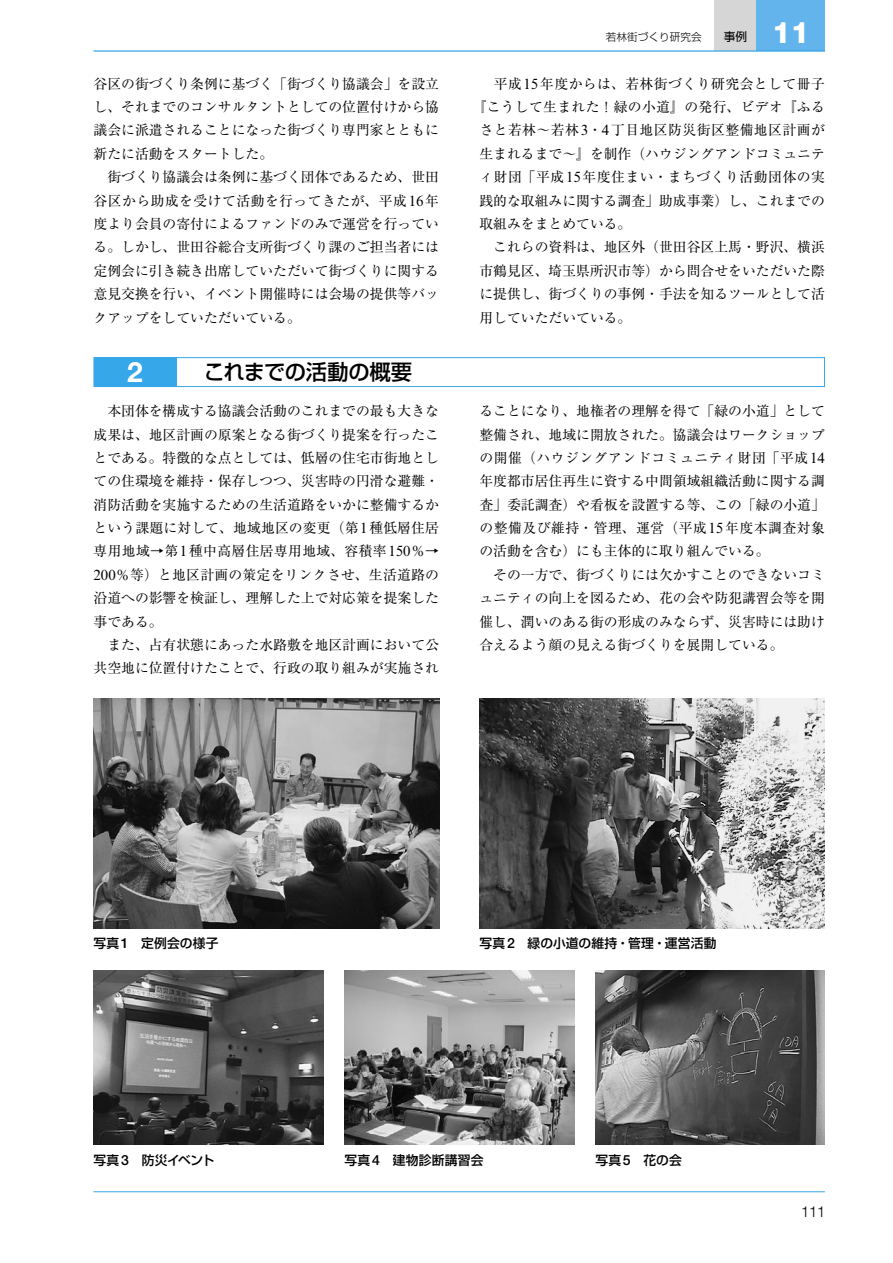
<style>
.page{position:relative;width:893px;height:1263px;background:#fff}
.page>*{position:absolute;margin:0;border:0;box-sizing:border-box;transform-origin:0 0}
.t1{font:800 29.7px "Helvetica Neue LT Std";color:#fff}
.t2{font:700 28.05px "Helvetica Neue LT Std";color:#fff}
.t3{font:500 21.3px "Shin Go Pro";letter-spacing:-.015em;color:#000}
.t4{font:300 14.85px "Helvetica LT Std";color:#000}
.t5{font:13.8px/23.4px "Ryumin Pro";color:#000;text-align:justify}
.t6{font:13.8px "Ryumin Pro";letter-spacing:.035em;color:#000}
.t7{font:13.8px "Ryumin Pro";letter-spacing:.025em;color:#000}
.t8{font:500 12.75px "Shin Go Pro";letter-spacing:.015em;color:#000}
.t9{font:500 12.75px "Shin Go Pro";letter-spacing:-.025em;color:#000}
.t10{font:11.7px "Shin Go Pro";color:#000}
.t11{font:300 10.65px "Shin Go Pro";color:#000}
.s1{font-family:"Times New Roman MT Std";font-size:14.85px}
.s2{font-family:"Helvetica Neue LT Std";font-size:14.1px}
</style>
<div class="page">
<div style="left:714px;top:0;width:43px;height:51px;background:#d6d6d6"></div>
<div style="left:757px;top:0;width:68px;height:51px;background:#63b4ec"></div>
<hr style="left:94px;top:50px;width:731px;height:2px;background:#36a7e9">
<hr style="left:94px;top:1191px;width:731px;height:1px;background:#36a7e9">
<div style="left:94px;top:357px;width:731px;height:30px;border:1px solid #36a7e9"></div>
<div style="left:94px;top:357px;width:82px;height:30px;background:#36a7e9"></div>
<img style="left:94px;top:698px;width:345px;height:230px">
<img style="left:94px;top:971px;width:229px;height:174px">
<img style="left:344px;top:971px;width:230px;height:174px">
<img style="left:595px;top:971px;width:230px;height:174px">
<img style="left:479px;top:698px;width:346px;height:230px">
<p class="t5" style="left:94px;top:71px;width:347px">谷区の街づくり条例に基づく「街づくり協議会」を設立し、それまでのコンサルタントとしての位置付けから協議会に派遣されることになった街づくり専門家とともに新たに活動をスタートした。</p>
<p class="t5" style="left:94px;top:164px;width:347px">　街づくり協議会は条例に基づく団体であるため、世田谷区から助成を受けて活動を行ってきたが、平成<span class="s1">16</span>年度より会員の寄付によるファンドのみで運営を行っている。しかし、世田谷総合支所街づくり課のご担当者には定例会に引き続き出席していただいて街づくりに関する意見交換を行い、イベント開催時には会場の提供等バックアップをしていただいている。</p>
<p class="t2" style="left:127px;top:355px;width:17px">2</p>
<p class="t3" style="left:204px;top:355px;width:210px">これまでの活動の概要</p>
<p class="t5" style="left:94px;top:398px;width:347px">　本団体を構成する協議会活動のこれまでの最も大きな成果は、地区計画の原案となる街づくり提案を行ったことである。特徴的な点としては、低層の住宅市街地としての住環境を維持・保存しつつ、災害時の円滑な避難・消防活動を実施するための生活道路をいかに整備するかという課題に対して、地域地区の変更（第<span class="s1">1</span>種低層住居専用地域→第<span class="s1">1</span>種中高層住居専用地域、容積率<span class="s1">150</span>％→ <span class="s1">200</span>％等）と地区計画の策定をリンクさせ、生活道路の沿道への影響を検証し、理解した上で対応策を提案した事である。</p>
<p class="t5" style="left:94px;top:632px;width:347px;text-align:right">また、占有状態にあった水路敷を地区計画において公共空地に位置付けたことで、行政の取り組みが実施され</p>
<p class="t11" style="left:606px;top:28px;width:97px">若林街づくり研究会</p>
<p class="t10" style="left:724px;top:27px;width:25px">事例</p>
<p class="t1" style="left:772px;top:14px;width:39px">11</p>
<p class="t6" style="left:479px;top:73px;width:347px">　平成<span class="s1">15</span>年度からは、若林街づくり研究会として冊子</p>
<p class="t7" style="left:472px;top:96px;width:354px">『こうして生まれた！緑の小道』の発行、ビデオ『ふる</p>
<p class="t6" style="left:479px;top:119px;width:347px">さと若林～若林<span class="s1">3</span>・<span class="s1">4</span>丁目地区防災街区整備地区計画が</p>
<p class="t5" style="left:479px;top:141px;width:347px">生まれるまで～』を制作（ハウジングアンドコミュニテ</p>
<p class="t6" style="left:479px;top:166px;width:347px">ィ財団「平成<span class="s1">15</span>年度住まい・まちづくり活動団体の実</p>
<p class="t5" style="left:479px;top:188px;width:347px">践的な取組みに関する調査」助成事業）し、これまでの</p>
<p class="t5" style="left:479px;top:211px;width:154px">取組みをまとめている。</p>
<p class="t5" style="left:479px;top:235px;width:347px;text-indent:14px">これらの資料は、地区外（世田谷区上馬・野沢、横浜市鶴見区、埼玉県所沢市等）から問合せをいただいた際に提供し、街づくりの事例・手法を知るツールとして活用していただいている。</p>
<p class="t5" style="left:479px;top:398px;width:347px">ることになり、地権者の理解を得て「緑の小道」として整備され、地域に開放された。協議会はワークショップの開催（ハウジングアンドコミュニティ財団「平成<span class="s1">14</span>年度都市居住再生に資する中間領域組織活動に関する調査」委託調査）や看板を設置する等、この「緑の小道」の整備及び維持・管理、運営（平成<span class="s1">15</span>年度本調査対象の活動を含む）にも主体的に取り組んでいる。</p>
<p class="t5" style="left:479px;top:562px;width:347px;text-indent:14px">その一方で、街づくりには欠かすことのできないコミュニティの向上を図るため、花の会や防犯講習会等を開催し、潤いのある街の形成のみならず、災害時には助け合えるよう顔の見える街づくりを展開している。</p>
<p class="t8" style="left:94px;top:932px;width:127px">写真<span class="s2">1</span>　定例会の様子</p>
<p class="t8" style="left:479px;top:932px;width:239px">写真<span class="s2">2</span>　緑の小道の維持・管理・運営活動</p>
<p class="t9" style="left:94px;top:1149px;width:123px">写真<span class="s2">3</span>　防災イベント</p>
<p class="t8" style="left:344px;top:1149px;width:141px">写真<span class="s2">4</span>　建物診断講習会</p>
<p class="t8" style="left:595px;top:1149px;width:88px">写真<span class="s2">5</span>　花の会</p>
<p class="t4" style="left:801px;top:1202px;width:26px">111</p>
</div>
